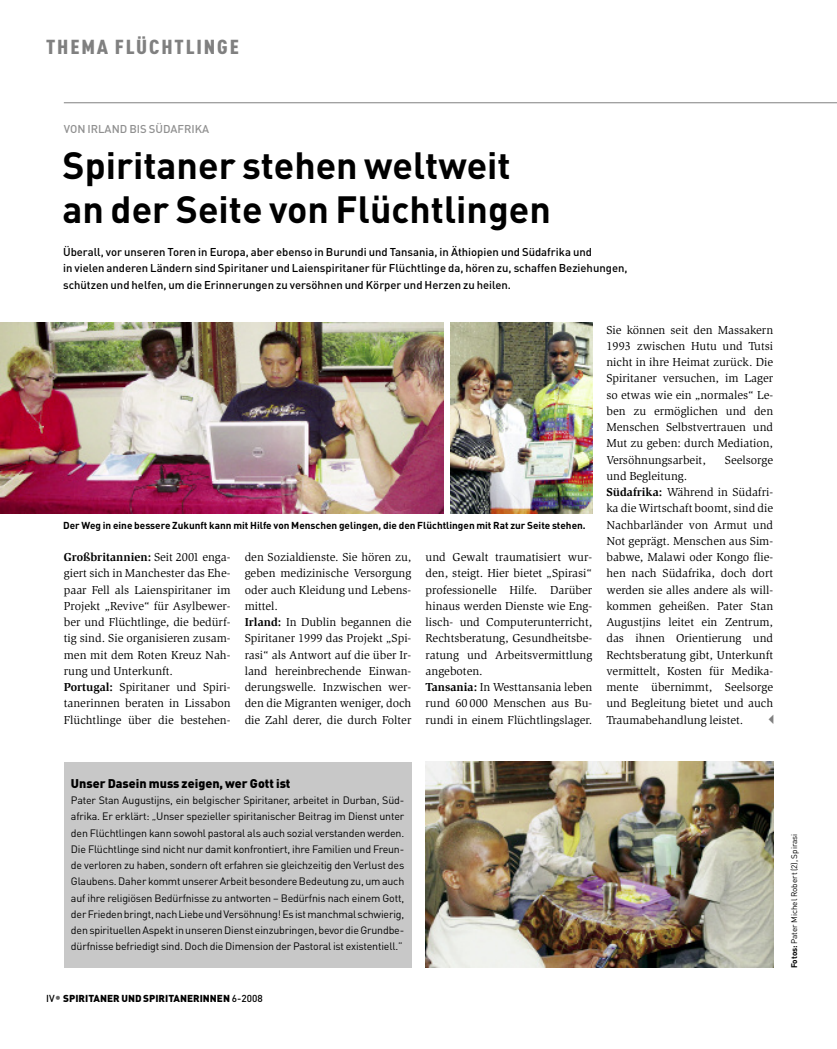
<style>
.page{position:relative;width:837px;height:1049px;background:#fff}
.page>*{position:absolute;margin:0;border:0;box-sizing:border-box;transform-origin:0 0}
.t1{font:700 37.5px/43.8px "DIN Pro";color:#000}
.t2{font:900 20px "DIN Cond";letter-spacing:.085em;color:#808080;scale:1.1 1}
.t3{font:900 12.5px "DIN Pro";color:#000}
.t4{font:11.88px/16.2px "Slimbach Std";color:#000}
.t5{font:500 11.25px/16.2px "DIN Pro";color:#000}
.t6{font:500 11.25px "DIN Pro";color:#909090}
.t7{font:10.62px/16.2px "DIN Pro";letter-spacing:-.015em;color:#000;text-align:justify}
.t8{font:700 10px "DIN Pro";color:#000}
.t9{font:900 10px "DIN Pro";color:#000}
.t10{font:8.12px "DIN Pro";color:#000}
.s1{font-weight:700}
.s2{font-weight:500}
.s3{font-weight:500;font-size:12.5px;color:#666}
</style>
<div class="page">
<img style="left:1px;top:322px;width:442px;height:192px">
<img style="left:425px;top:761px;width:347px;height:206px">
<img style="left:450px;top:322px;width:142px;height:192px">
<div style="left:64px;top:762px;width:347px;height:205px;background:#c8c8c8"></div>
<hr style="left:64px;top:102px;width:772px;height:1px;background:#808080">
<h2 class="t2" style="left:46px;top:35px;width:177px">THEMA FLÜCHTLINGE</h2>
<p class="t6" style="left:64px;top:122px;width:147px">VON IRLAND BIS SÜDAFRIKA</p>
<h1 class="t1" style="left:63px;top:143px;width:489px">Spiritaner stehen weltweit an der Seite von Flüchtlingen</h1>
<p class="t5" style="left:63px;top:244px;width:565px">Überall, vor unseren Toren in Europa, aber ebenso in Burundi und Tansania, in Äthiopien und Südafrika und<br>in vielen anderen Ländern sind Spiritaner und Laienspiritaner für Flüchtlinge da, hören zu, schaffen Beziehungen, schützen und helfen, um die Erinnerungen zu versöhnen und Körper und Herzen zu heilen.</p>
<p class="t8" style="left:63px;top:519px;width:524px">Der Weg in eine bessere Zukunft kann mit Hilfe von Menschen gelingen, die den Flüchtlingen mit Rat zur Seite stehen.</p>
<p class="t4" style="left:64px;top:550px;width:168px"><span class="s1">Großbritannien:</span> Seit 2001 enga&shy;giert sich in Manchester das Ehe&shy;paar Fell als Laienspiritaner im<br>Projekt „Revive“ für Asylbewer&shy;ber und Flüchtlinge, die bedürf&shy;tig sind. Sie organisieren zusam&shy;men mit dem Roten Kreuz Nah&shy;rung und Unterkunft.<br><span class="s1">Portugal:</span> Spiritaner und Spiri&shy;tanerinnen beraten in Lissabon<br>Flüchtlinge über die bestehen-</p>
<p class="t4" style="left:244px;top:550px;width:168px">den Sozialdienste. Sie hören zu, geben medizinische Versorgung oder auch Kleidung und Lebens&shy;mittel.<br><span class="s1">Irland:</span> In Dublin begannen die<br>Spiritaner 1999 das Projekt „Spi&shy;rasi“ als Antwort auf die über Ir&shy;land hereinbrechende Einwan&shy;derungswelle. Inzwischen wer&shy;den die Migranten weniger, doch die Zahl derer, die durch Folter</p>
<p class="t4" style="left:425px;top:550px;width:168px">und Gewalt traumatisiert wur&shy;den, steigt. Hier bietet „Spirasi“ professionelle Hilfe. Darüber hinaus werden Dienste wie Eng&shy;lisch- und Computerunterricht,<br>Rechtsberatung, Gesundheitsbe&shy;ratung und Arbeitsvermittlung angeboten.<br><span class="s1">Tansania:</span> In Westtansania leben rund 60 000 Menschen aus Bu&shy;rundi in einem Flüchtlingslager.</p>
<p class="t4" style="left:606px;top:322px;width:168px;text-align:justify">Sie können seit den Massakern 1993 zwischen Hutu und Tutsi nicht in ihre Heimat zurück. Die Spiritaner versuchen, im Lager so etwas wie ein „normales“ Le&shy;ben zu ermöglichen und den Menschen Selbstvertrauen und Mut zu geben: durch Mediation, Versöhnungsarbeit,</p>
<p class="t4" style="left:724px;top:452px;width:50px">Seelsorge</p>
<p class="t4" style="left:606px;top:469px;width:168px">und Begleitung.<br><span class="s1">Südafrika:</span> Während in Südafri&shy;ka die Wirtschaft boomt, sind die<br>Nachbarländer von Armut und<br>Not geprägt. Menschen aus Sim&shy;babwe, Malawi oder Kongo flie&shy;hen nach Südafrika, doch dort werden sie alles andere als will&shy;kommen geheißen. Pater Stan<br>Augustjins leitet ein Zentrum, das ihnen Orientierung und<br>Rechtsberatung gibt, Unterkunft vermittelt, Kosten für Medika&shy;mente übernimmt, Seelsorge und Begleitung bietet und auch<br>Traumabehandlung leistet.</p>
<p class="t3" style="left:71px;top:776px;width:221px">Unser Dasein muss zeigen, wer Gott ist</p>
<p class="t7" style="left:71px;top:792px;width:335px">Pater Stan Augustijns, ein belgischer Spiritaner, arbeitet in Durban, Süd&shy;afrika. Er erklärt: „Unser spezieller spiritanischer Beitrag im Dienst unter den Flüchtlingen kann sowohl pastoral als auch sozial verstanden werden.<br>Die Flüchtlinge sind nicht nur damit konfrontiert, ihre Familien und Freun&shy;de verloren zu haben, sondern oft erfahren sie gleichzeitig den Verlust des Glaubens. Daher kommt unsererArbeit besondere Bedeutung zu, um auch auf ihre religiösen Bedürfnisse zu antworten – Bedürfnis nach einem Gott, derFriedenbringt,nachLiebeundVersöhnung!Esistmanchmalschwierig, denspirituellenAspektinunserenDiensteinzubringen,bevordieGrundbe&shy;dürfnisse befriedigt sind. Doch die Dimension der Pastoral ist existentiell.”</p>
<p class="t9" style="left:46px;top:992px;width:218px"><span class="s2">IV</span><span class="s3">•</span> SPIRITANER UND SPIRITANERINNEN <span class="s2">6-2008</span></p>
<p class="t10" style="left:789px;top:968px;width:136px;rotate:-90deg"><span class="s1">Fotos:</span> Pater Michel Robert (2), Spirasi</p>
</div>
